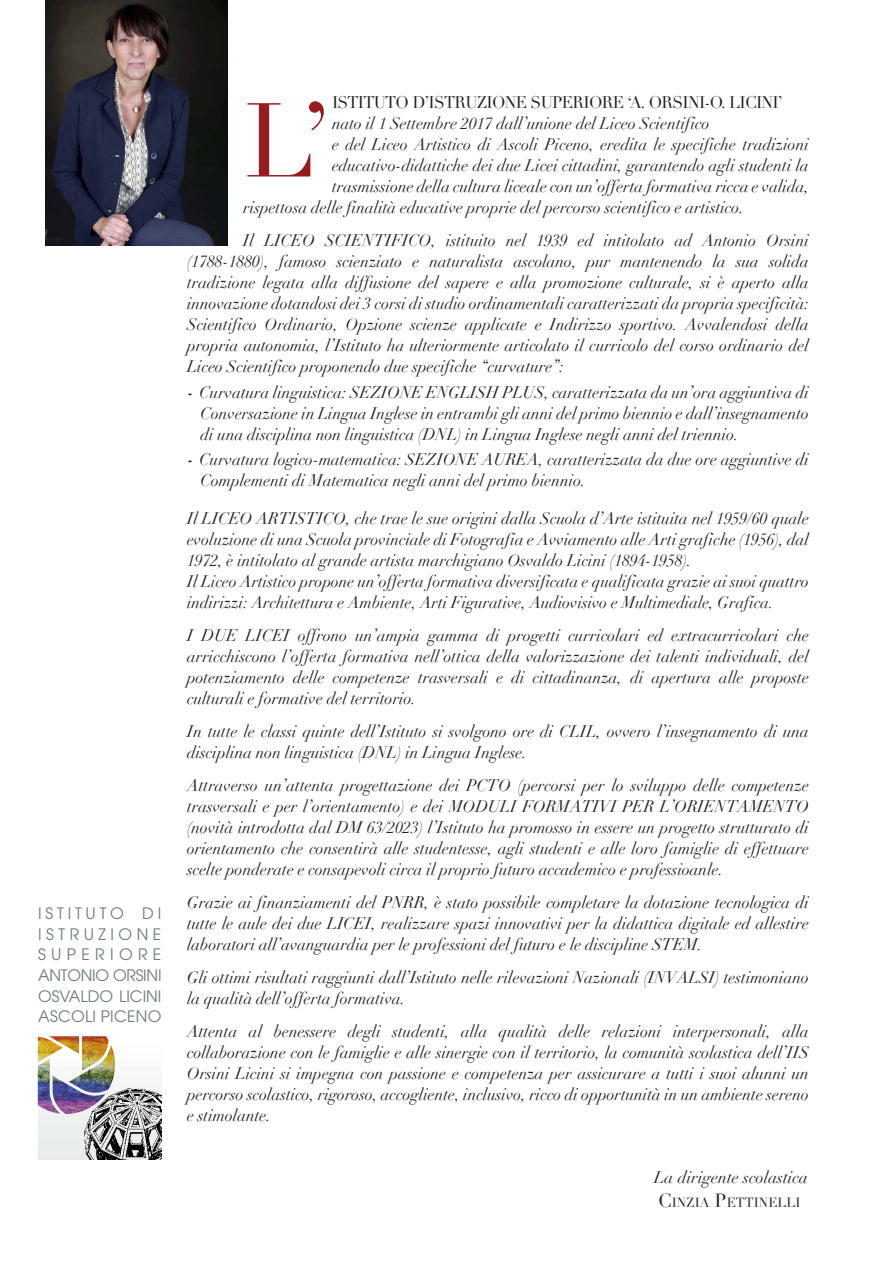
<style>
.page{position:relative;width:893px;height:1263px;background:#fff}
.page>*{position:absolute;margin:0;border:0;box-sizing:border-box;transform-origin:0 0}
.t1{font:102.9px "Didot";color:#981b1f}
.t2{font:italic 16.5px/21px "Didot";color:#231f20;text-align:justify}
.t3{font:16.5px "Didot";letter-spacing:-.045em;color:#231f20}
.t4{font:15.75px/20.7px "Avant Garde LT";color:#6d7b7c;text-align:justify}
.t5{font:13.05px "Didot";color:#231f20}
.s1{font-weight:700;font-style:normal}
.s2{font-size:18.75px}
</style>
<div class="page">
<div style="left:38px;top:1153px;width:123px;height:6px;background:#e8ece9"></div>
<div style="left:38px;top:1145px;width:123px;height:8px;background:#e9edea"></div>
<div style="left:38px;top:1137px;width:123px;height:8px;background:#eaeeec"></div>
<div style="left:38px;top:1129px;width:123px;height:8px;background:#ebefec"></div>
<div style="left:38px;top:1122px;width:123px;height:7px;background:#edf0ef"></div>
<div style="left:38px;top:1114px;width:123px;height:8px;background:#eef1ef"></div>
<svg style="left:38px;top:1106px;width:44px;height:8px"></svg>
<svg style="left:38px;top:1098px;width:44px;height:8px"></svg>
<svg style="left:38px;top:1090px;width:44px;height:8px"></svg>
<svg style="left:38px;top:1082px;width:123px;height:8px"></svg>
<svg style="left:38px;top:1074px;width:77px;height:8px"></svg>
<svg style="left:38px;top:1066px;width:77px;height:8px"></svg>
<svg style="left:38px;top:1059px;width:77px;height:7px"></svg>
<svg style="left:38px;top:1051px;width:77px;height:8px"></svg>
<svg style="left:38px;top:1043px;width:75px;height:8px"></svg>
<img style="left:82px;top:1085px;width:79px;height:74px">
<img style="left:48px;top:1036px;width:60px;height:35px">
<img style="left:46px;top:0;width:182px;height:245px">
<p class="t4" style="left:38px;top:903px;width:125px">ISTITUTO DI ISTRUZIONE SUPERIORE ANTONIO ORSINI OSVALDO LICINI ASCOLI PICENO</p>
<h1 class="t1" style="left:244px;top:79px;width:88px">L’</h1>
<p class="t3" style="left:332px;top:93px;width:452px">ISTITUTO D’ISTRUZIONE SUPERIORE ‘A. ORSINI-O. LICINI’</p>
<p class="t2" style="left:332px;top:113px;width:379px">nato il 1 Settembre 2017 dall’unione del Liceo Scientifico</p>
<p class="t2" style="left:332px;top:134px;width:478px">e del Liceo Artistico di Ascoli Piceno, eredita le specifiche tradizioni</p>
<p class="t2" style="left:332px;top:155px;width:478px">educativo-didattiche dei due Licei cittadini, garantendo agli studenti la</p>
<p class="t2" style="left:332px;top:176px;width:478px">trasmissione della cultura liceale con un’offerta formativa ricca e valida,</p>
<p class="t2" style="left:243px;top:197px;width:502px">rispettosa delle finalità educative proprie del percorso scientifico e artistico.</p>
<p class="t2" style="left:187px;top:230px;width:623px;text-indent:56px">Il LICEO SCIENTIFICO, istituito nel 1939 ed intitolato ad Antonio Orsini (1788-1880), famoso scienziato e naturalista ascolano, pur mantenendo la sua solida tradizione legata alla diffusione del sapere e alla promozione culturale, si è aperto alla innovazione dotandosi dei 3 corsi di studio ordinamentali caratterizzati da propria specificità:<br>Scientifico Ordinario, Opzione scienze applicate e Indirizzo sportivo. Avvalendosi della propria autonomia, l’Istituto ha ulteriormente articolato il curricolo del corso ordinario del Liceo Scientifico proponendo due specifiche “curvature”:</p>
<p class="t2" style="left:201px;top:382px;width:610px;text-indent:-14px"><span class="s1">-</span> Curvatura linguistica: SEZIONE ENGLISH PLUS, caratterizzata da un’ora aggiuntiva di Conversazione in Lingua Inglese in entrambi gli anni del primo biennio e dall’insegnamento di una disciplina non linguistica (DNL) in Lingua Inglese negli anni del triennio.</p>
<p class="t2" style="left:201px;top:449px;width:610px;text-indent:-14px"><span class="s1">-</span> Curvatura logico-matematica: SEZIONE AUREA, caratterizzata da due ore aggiuntive di<br>Complementi di Matematica negli anni del primo biennio.</p>
<p class="t2" style="left:187px;top:508px;width:623px;text-align:left">Il LICEO ARTISTICO, che trae le sue origini dalla Scuola d’Arte istituita nel 1959/60 quale evoluzione di una Scuola provinciale di Fotografia e Avviamento alle Arti grafiche (1956), dal 1972, è intitolato al grande artista marchigiano Osvaldo Licini (1894-1958).<br>Il Liceo Artistico propone un’offerta formativa diversificata e qualificata grazie ai suoi quattro indirizzi: Architettura e Ambiente, Arti Figurative, Audiovisivo e Multimediale, Grafica.</p>
<p class="t2" style="left:187px;top:625px;width:623px">I DUE LICEI offrono un’ampia gamma di progetti curricolari ed extracurricolari che arricchiscono l’offerta formativa nell’ottica della valorizzazione dei talenti individuali, del potenziamento delle competenze trasversali e di cittadinanza, di apertura alle proposte culturali e formative del territorio.</p>
<p class="t2" style="left:187px;top:721px;width:623px">In tutte le classi quinte dell’Istituto si svolgono ore di CLIL, ovvero l’insegnamento di una disciplina non linguistica (DNL) in Lingua Inglese.</p>
<p class="t2" style="left:187px;top:775px;width:623px">Attraverso un’attenta progettazione dei PCTO (percorsi per lo sviluppo delle competenze trasversali e per l’orientamento) e dei MODULI FORMATIVI PER L’ORIENTAMENTO (novità introdotta dal DM 63/2023) l’Istituto ha promosso in essere un progetto strutturato di orientamento che consentirà alle studentesse, agli studenti e alle loro famiglie di effettuare scelte ponderate e consapevoli circa il proprio futuro accademico e professioanle.</p>
<p class="t2" style="left:187px;top:892px;width:623px">Grazie ai finanziamenti del PNRR, è stato possibile completare la dotazione tecnologica di tutte le aule dei due LICEI, realizzare spazi innovativi per la didattica digitale ed allestire laboratori all’avanguardia per le professioni del futuro e le discipline STEM.</p>
<p class="t2" style="left:187px;top:967px;width:623px">Gli ottimi risultati raggiunti dall’Istituto nelle rilevazioni Nazionali (INVALSI) testimoniano la qualità dell’offerta formativa.</p>
<p class="t2" style="left:187px;top:1021px;width:623px">Attenta al benessere degli studenti, alla qualità delle relazioni interpersonali, alla collaborazione con le famiglie e alle sinergie con il territorio, la comunità scolastica dell’IIS Orsini Licini si impegna con passione e competenza per assicurare a tutti i suoi alunni un percorso scolastico, rigoroso, accogliente, inclusivo, ricco di opportunità in un ambiente sereno e stimolante.</p>
<p class="t2" style="left:654px;top:1167px;width:155px">La dirigente scolastica</p>
<p class="t5" style="left:658px;top:1195px;width:144px"><span class="s2">C</span>INZIA <span class="s2">P</span>ETTINELLI</p>
</div>
